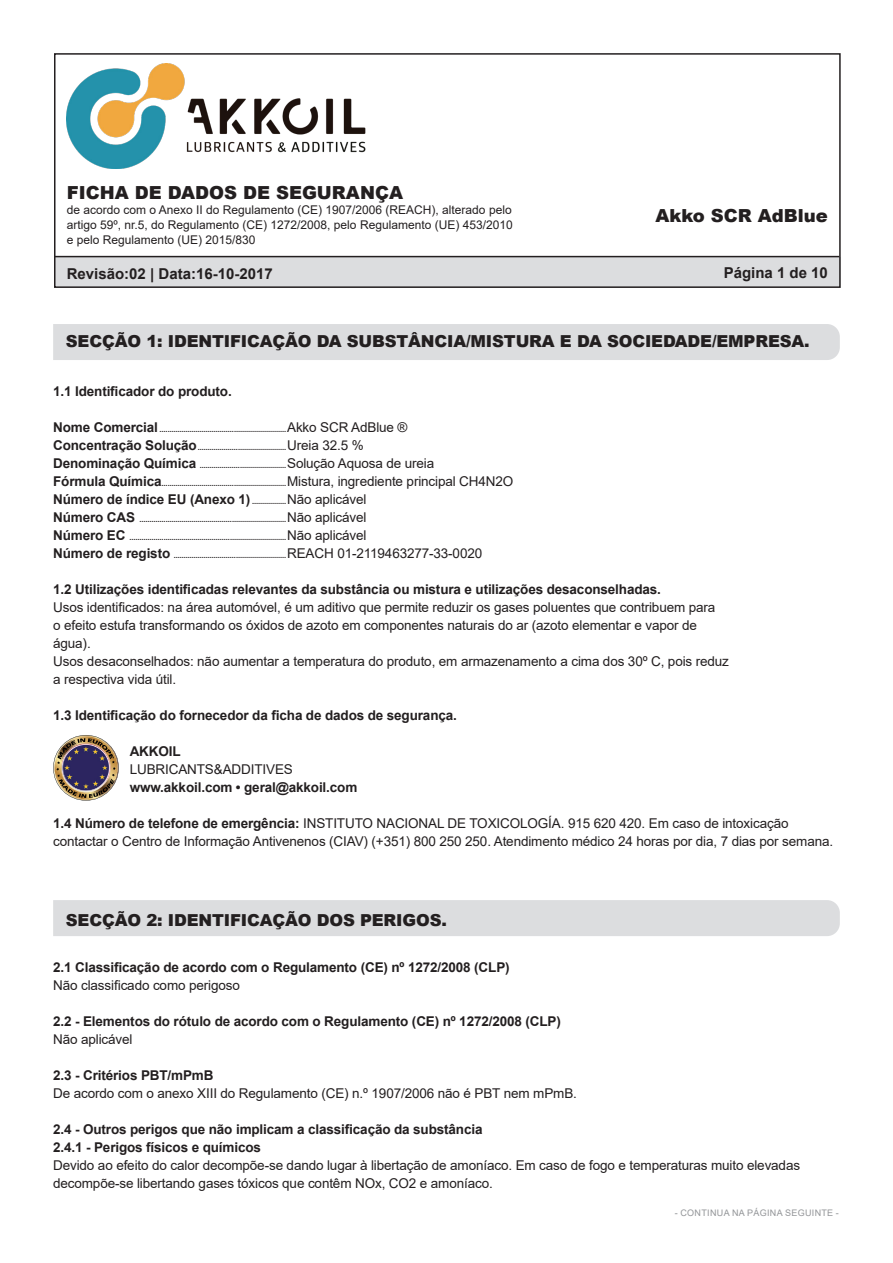
<style>
.page{position:relative;width:893px;height:1263px;background:#fff}
.page>*{position:absolute;margin:0;border:0;box-sizing:border-box;transform-origin:0 0}
.t1{font:900 18px "Arial";color:#231f20}
.t2{font:900 16.5px "Arial";letter-spacing:-.01em;color:#231f20}
.t3{font:700 15px "Arial";color:#231f20}
.t4{font:13.5px/18px "Arial";letter-spacing:-.01em;color:#231f20}
.t5{font:700 13.5px "Arial";letter-spacing:-.01em;color:#231f20}
.t6{font:12px/15px "Arial";color:#231f20;text-align:justify}
.t7{font:9px "Arial";letter-spacing:.035em;color:#939598}
.t8{font:700 7.5px "Arial";color:#231f20}
.s1{font-size:13.5px}
.s2{font-weight:400;font-size:13.5px}
.s3{font-size:7.5px}
.s4{font-weight:400}
.s5{font-weight:700}
</style>
<div class="page">
<div style="left:54px;top:257px;width:787px;height:31px;background:#dcdddf"></div>
<div style="left:54px;top:53px;width:787px;height:235px;border:2px solid #231f20"></div>
<img style="left:67px;top:64px;width:299px;height:104px">
<hr style="left:55px;top:256px;width:784px;height:1px;background:#231f20">
<div style="left:53px;top:324px;width:787px;height:36px;background:#dcdddf"></div>
<div style="left:53px;top:900px;width:787px;height:36px;background:#dcdddf"></div>
<img style="left:53px;top:735px;width:66px;height:66px">
<h1 class="t1" style="left:67px;top:180px;width:338px">FICHA DE DADOS DE SEGURANÇA</h1>
<p class="t6" style="left:67px;top:202px;width:447px">de acordo com o Anexo II do Regulamento (CE) 1907/2006 (REACH), alterado pelo artigo 59º, nr.5, do Regulamento (CE) 1272/2008, pelo Regulamento (UE) 453/2010 e pelo Regulamento (UE) 2015/830</p>
<p class="t3" style="left:67px;top:263px;width:207px">Revisão:02 | Data:16-10-2017</p>
<h1 class="t1" style="left:655px;top:202px;width:174px">Akko SCR AdBlue</h1>
<p class="t3" style="left:724px;top:262px;width:106px">Página 1 de 10</p>
<p class="t2" style="left:66px;top:329px;width:745px">SECÇÃO 1: IDENTIFICAÇÃO DA SUBSTÂNCIA/MISTURA E DA SOCIEDADE/EMPRESA.</p>
<p class="t5" style="left:53px;top:382px;width:180px">1.1 Identificador do produto.</p>
<p class="t8" style="left:53px;top:424px;width:356px"><span class="s1">Nome Comercial</span> ...............................................................<span class="s2">Akko SCR AdBlue ®</span></p>
<p class="t8" style="left:53px;top:442px;width:312px"><span class="s1">Concentração Solução</span>............................................<span class="s2">Ureia 32.5 %</span></p>
<p class="t8" style="left:53px;top:460px;width:383px"><span class="s1">Denominação Química</span> ...........................................<span class="s2">Solução Aquosa de ureia</span></p>
<p class="t8" style="left:53px;top:478px;width:462px"><span class="s1">Fórmula Química</span>..............................................................<span class="s2">Mistura, ingrediente principal CH4N2O</span></p>
<p class="t5" style="left:53px;top:490px;width:315px">Número de índice EU (Anexo 1) <span class="s3">.................</span><span class="s4">Não aplicável</span></p>
<p class="t8" style="left:53px;top:514px;width:315px"><span class="s1">Número CAS</span> .........................................................................<span class="s2">Não aplicável</span></p>
<p class="t8" style="left:53px;top:532px;width:315px"><span class="s1">Número EC</span> ..............................................................................<span class="s2">Não aplicável</span></p>
<p class="t8" style="left:53px;top:550px;width:431px"><span class="s1">Número de registo</span> ........................................................<span class="s2">REACH 01-2119463277-33-0020</span></p>
<p class="t5" style="left:53px;top:580px;width:609px">1.2 Utilizações identificadas relevantes da substância ou mistura e utilizações desaconselhadas.</p>
<p class="t4" style="left:53px;top:598px;width:664px">Usos identificados: na área automóvel, é um aditivo que permite reduzir os gases poluentes que contribuem para</p>
<p class="t4" style="left:53px;top:616px;width:645px">o efeito estufa transformando os óxidos de azoto em componentes naturais do ar (azoto elementar e vapor de</p>
<p class="t4" style="left:53px;top:634px;width:39px">água).</p>
<p class="t4" style="left:53px;top:652px;width:677px">Usos desaconselhados: não aumentar a temperatura do produto, em armazenamento a cima dos 30º C, pois reduz</p>
<p class="t4" style="left:53px;top:670px;width:125px">a respectiva vida útil.</p>
<p class="t5" style="left:53px;top:706px;width:405px">1.3 Identificação do fornecedor da ficha de dados de segurança.</p>
<p class="t4" style="left:130px;top:742px;width:165px"><span class="s5">AKKOIL<br></span>LUBRICANTS&amp;ADDITIVES</p>
<p class="t5" style="left:130px;top:778px;width:229px">www.akkoil.com • geral@akkoil.com</p>
<p class="t4" style="left:53px;top:814px;width:782px"><span class="s5">1.4 Número de telefone de emergência:</span> INSTITUTO NACIONAL DE TOXICOLOGÍA. 915 620 420. Em caso de intoxicação contactar o Centro de Informação Antivenenos (CIAV) (+351) 800 250 250. Atendimento médico 24 horas por dia, 7 dias por semana.</p>
<p class="t2" style="left:66px;top:908px;width:383px">SECÇÃO 2: IDENTIFICAÇÃO DOS PERIGOS.</p>
<p class="t5" style="left:53px;top:958px;width:458px">2.1 Classificação de acordo com o Regulamento (CE) nº 1272/2008 (CLP)</p>
<p class="t4" style="left:53px;top:976px;width:188px">Não classificado como perigoso</p>
<p class="t5" style="left:53px;top:1012px;width:509px">2.2 - Elementos do rótulo de acordo com o Regulamento (CE) nº 1272/2008 (CLP)</p>
<p class="t4" style="left:53px;top:1030px;width:81px">Não aplicável</p>
<p class="t5" style="left:53px;top:1066px;width:162px">2.3 - Critérios PBT/mPmB</p>
<p class="t4" style="left:53px;top:1084px;width:525px">De acordo com o anexo XIII do Regulamento (CE) n.º 1907/2006 não é PBT nem mPmB.</p>
<p class="t5" style="left:53px;top:1120px;width:431px">2.4 - Outros perigos que não implicam a classificação da substância</p>
<p class="t5" style="left:53px;top:1138px;width:209px">2.4.1 - Perigos físicos e químicos</p>
<p class="t4" style="left:53px;top:1156px;width:748px">Devido ao efeito do calor decompõe-se dando lugar à libertação de amoníaco. Em caso de fogo e temperaturas muito elevadas decompõe-se libertando gases tóxicos que contêm NOx, CO2 e amoníaco.</p>
<p class="t7" style="left:675px;top:1206px;width:166px">- CONTINUA NA PÁGINA SEGUINTE -</p>
</div>
